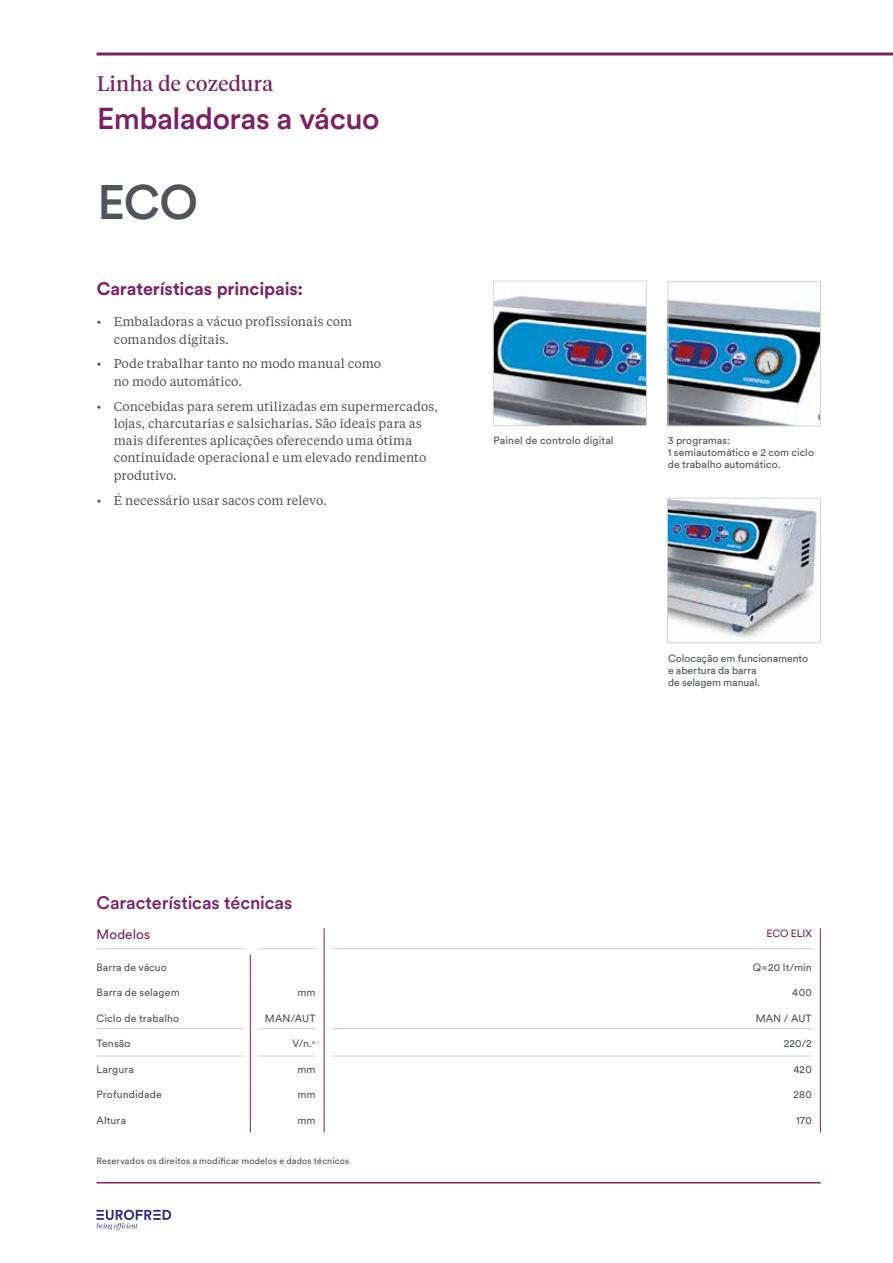
<style>
.page{position:relative;width:893px;height:1263px;background:#fff}
.page>*{position:absolute;margin:0;border:0;box-sizing:border-box;transform-origin:0 0}
.t1{font:500 48px "Circular Std";color:#50535a}
.t2{font:500 30px "Circular Std";letter-spacing:-.02em;color:#7a2264}
.t3{font:21px "Tiempos Display";letter-spacing:.02em;color:#7a2264}
.t4{font:700 18px "Circular Std";letter-spacing:-.005em;color:#7a2264}
.t5{font:500 18px "Circular Std";letter-spacing:-.005em;color:#7a2264}
.t6{font:13.5px "Circular Std";letter-spacing:.01em;color:#7a2264}
.t7{font:12.75px/17.2px "Tiempos Text";letter-spacing:.01em;color:#50535a}
.t8{font:10.5px/12px "Circular Std";letter-spacing:.005em;color:#50535a}
.t9{font:10.5px "Circular Std";letter-spacing:-.01em;color:#7a2264}
.t10{font:9px "Circular Std";letter-spacing:.02em;color:#50535a}
</style>
<div class="page">
<svg style="left:97px;top:1210px;width:74px;height:20px"></svg>
<hr style="left:97px;top:52px;width:796px;height:3px;background:#7a2264">
<hr style="left:97px;top:1182px;width:724px;height:1px;background:#7a2264">
<img style="left:495px;top:296px;width:150px;height:128px">
<div style="left:493px;top:281px;width:154px;height:145px;border:1px solid #d3d4d7"></div>
<img style="left:670px;top:299px;width:149px;height:125px">
<div style="left:668px;top:281px;width:153px;height:145px;border:1px solid #d3d4d7"></div>
<img style="left:669px;top:500px;width:148px;height:138px">
<div style="left:667px;top:498px;width:154px;height:145px;border:1px solid #d3d4d7"></div>
<svg style="left:820px;top:928px;width:1px;height:204px"></svg>
<svg style="left:324px;top:928px;width:1px;height:204px"></svg>
<svg style="left:250px;top:954px;width:1px;height:178px"></svg>
<hr style="left:97px;top:948px;width:146px;height:1px;background:#d3d4d7">
<hr style="left:259px;top:948px;width:57px;height:1px;background:#d3d4d7">
<hr style="left:332px;top:948px;width:480px;height:1px;background:#d3d4d7">
<hr style="left:97px;top:1055px;width:146px;height:1px;background:#d3d4d7">
<hr style="left:259px;top:1055px;width:57px;height:1px;background:#d3d4d7">
<hr style="left:332px;top:1055px;width:480px;height:1px;background:#d3d4d7">
<hr style="left:97px;top:1028px;width:146px;height:1px;background:#d3d4d7">
<hr style="left:259px;top:1028px;width:57px;height:1px;background:#d3d4d7">
<hr style="left:332px;top:1028px;width:480px;height:1px;background:#d3d4d7">
<h3 class="t3" style="left:97px;top:70px;width:177px">Linha de cozedura</h3>
<h2 class="t2" style="left:97px;top:100px;width:284px">Embaladoras a vácuo</h2>
<h1 class="t1" style="left:97px;top:172px;width:102px">ECO</h1>
<h3 class="t4" style="left:97px;top:277px;width:208px">Caraterísticas principais:</h3>
<p class="t7" style="left:114px;top:313px;width:240px;text-indent:-17px">• Embaladoras a vácuo profissionais com comandos digitais.</p>
<p class="t7" style="left:114px;top:355px;width:269px;text-indent:-17px">• Pode trabalhar tanto no modo manual como no modo automático.</p>
<p class="t7" style="left:114px;top:397px;width:326px;text-indent:-17px">• Concebidas para serem utilizadas em supermercados, lojas, charcutarias e salsicharias. São ideais para as mais diferentes aplicações oferecendo uma ótima continuidade operacional e um elevado rendimento produtivo.</p>
<p class="t7" style="left:97px;top:491px;width:232px">• É necessário usar sacos com relevo.</p>
<p class="t8" style="left:494px;top:434px;width:122px">Painel de controlo digital</p>
<p class="t8" style="left:668px;top:434px;width:148px">3 programas:<br>1 semiautomático e 2 com ciclo de trabalho automático.</p>
<p class="t8" style="left:668px;top:652px;width:142px">Colocação em funcionamento e abertura da barra<br>de selagem manual.</p>
<h3 class="t5" style="left:97px;top:891px;width:197px">Características técnicas</h3>
<p class="t6" style="left:97px;top:926px;width:55px">Modelos</p>
<p class="t9" style="left:766px;top:927px;width:47px">ECO ELIX</p>
<p class="t8" style="left:97px;top:961px;width:72px">Barra de vácuo</p>
<p class="t8" style="left:753px;top:961px;width:61px">Q=20 lt/min</p>
<p class="t8" style="left:97px;top:986px;width:85px">Barra de selagem</p>
<p class="t8" style="left:297px;top:986px;width:20px">mm</p>
<p class="t8" style="left:792px;top:986px;width:21px">400</p>
<p class="t8" style="left:97px;top:1012px;width:84px">Ciclo de trabalho</p>
<p class="t8" style="left:265px;top:1012px;width:52px">MAN/AUT</p>
<p class="t8" style="left:756px;top:1012px;width:58px">MAN / AUT</p>
<p class="t8" style="left:97px;top:1037px;width:36px">Tensão</p>
<p class="t8" style="left:292px;top:1037px;width:25px">V/n.<sup>o</sup></p>
<p class="t8" style="left:784px;top:1037px;width:30px">220/2</p>
<p class="t8" style="left:97px;top:1063px;width:39px">Largura</p>
<p class="t8" style="left:297px;top:1063px;width:20px">mm</p>
<p class="t8" style="left:793px;top:1063px;width:20px">420</p>
<p class="t8" style="left:97px;top:1088px;width:67px">Profundidade</p>
<p class="t8" style="left:298px;top:1088px;width:20px">mm</p>
<p class="t8" style="left:793px;top:1088px;width:20px">280</p>
<p class="t8" style="left:97px;top:1114px;width:31px">Altura</p>
<p class="t8" style="left:298px;top:1114px;width:20px">mm</p>
<p class="t8" style="left:796px;top:1114px;width:17px">170</p>
<p class="t10" style="left:97px;top:1155px;width:254px">Reservados os direitos a modificar modelos e dados técnicos</p>
</div>
